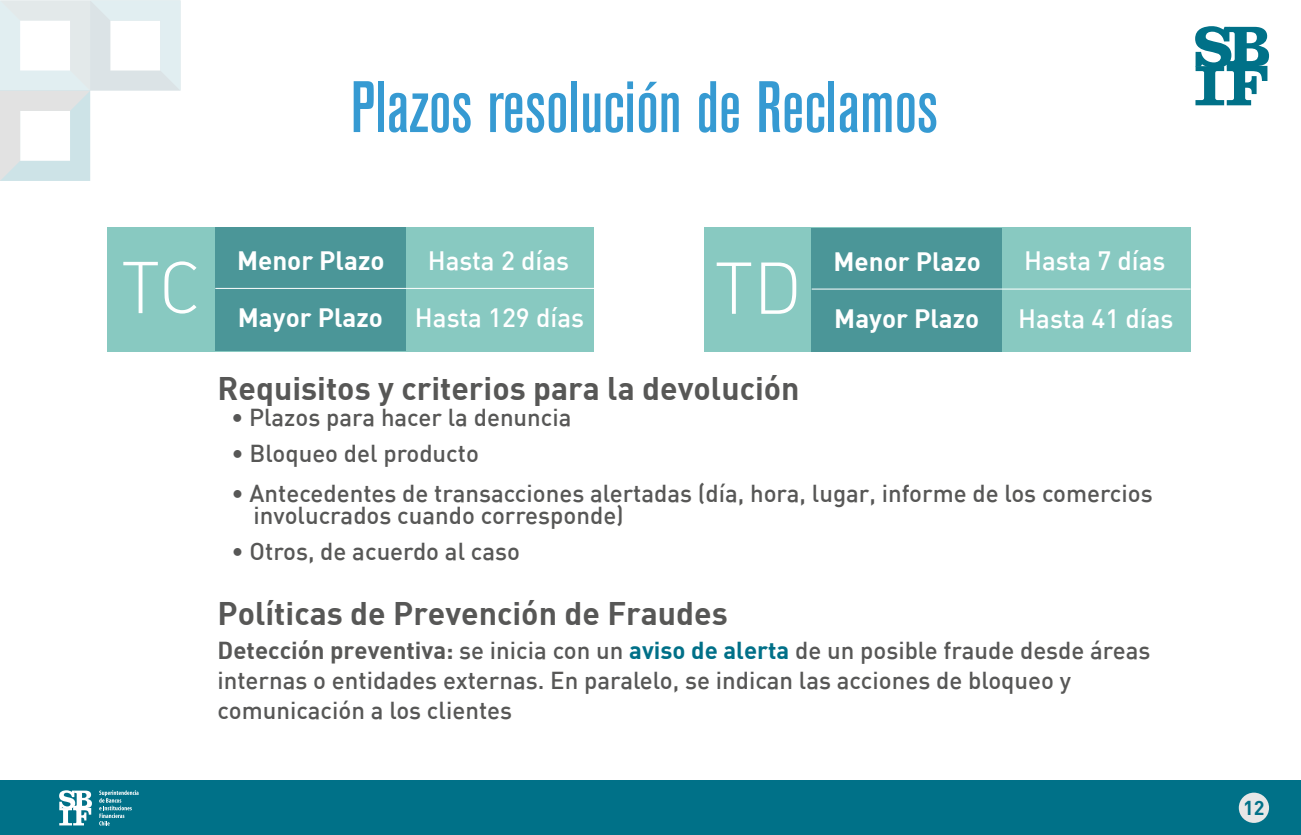
<style>
.page{position:relative;width:1301px;height:835px;background:#fff}
.page>*{position:absolute;margin:0;border:0;box-sizing:border-box;transform-origin:0 0}
.t1{font:500 72px "Akzidenz Grot Con BQ";color:#369ad2}
.t2{font:72px "DIN Light Alternate";color:#fff}
.t3{font:32px "DIN Bold";color:#575756}
.t4{font:500 26px "DIN";color:#fff}
.t5{font:26px "DIN Bold";color:#fff}
.t6{font:500 24px/30px "DIN";color:#575756}
.t7{font:19.8px "DIN Bold";color:#007188}
.s1{font-family:"DIN Bold";font-weight:400}
.s2{font-family:"DIN Bold";font-weight:400;color:#007088}
</style>
<div class="page">
<div style="left:0;top:780px;width:1300px;height:54px;background:#007188"></div>
<div style="left:1238px;top:792px;width:30px;height:30px;background:#e7e7e7;border-radius:50%"></div>
<svg style="left:59px;top:790px;width:33px;height:35px"></svg>
<svg style="left:99px;top:790px;width:39px;height:35px"></svg>
<svg style="left:1195px;top:26px;width:73px;height:79px"></svg>
<svg style="left:0;top:0;width:180px;height:181px"></svg>
<div style="left:108px;top:227px;width:486px;height:124px;background:#88c9c1"></div>
<div style="left:215px;top:227px;width:190px;height:124px;background:#4b9698"></div>
<hr style="left:215px;top:288px;width:379px;height:1px;background:#fff">
<div style="left:704px;top:228px;width:486px;height:124px;background:#88c9c1"></div>
<div style="left:811px;top:228px;width:190px;height:123px;background:#4b9698"></div>
<hr style="left:811px;top:289px;width:379px;height:1px;background:#fff">
<h1 class="t1" style="left:351px;top:66px;width:589px">Plazos resolución de Reclamos</h1>
<h1 class="t2" style="left:121px;top:243px;width:82px">TC</h1>
<p class="t5" style="left:237px;top:244px;width:149px">Menor Plazo</p>
<p class="t4" style="left:427px;top:244px;width:143px">Hasta 2 días</p>
<p class="t4" style="left:238px;top:301px;width:348px"><span class="s1">Mayor Plazo</span> Hasta 129 días</p>
<h1 class="t2" style="left:714px;top:243px;width:89px">TD</h1>
<p class="t5" style="left:833px;top:244px;width:149px">Menor Plazo</p>
<p class="t4" style="left:1023px;top:244px;width:143px">Hasta 7 días</p>
<p class="t5" style="left:834px;top:302px;width:147px">Mayor Plazo</p>
<p class="t4" style="left:1018px;top:302px;width:157px">Hasta 41 días</p>
<h2 class="t3" style="left:217px;top:367px;width:583px">Requisitos y criterios para la devolución</h2>
<p class="t6" style="left:231px;top:401px;width:341px"><span class="s1">•</span> Plazos para hacer la denuncia</p>
<p class="t6" style="left:231px;top:437px;width:249px">• Bloqueo del producto</p>
<p class="t6" style="left:253px;top:481px;width:900px;line-height:22px;text-indent:-22px">• Antecedentes de transacciones alertadas (día, hora, lugar, informe de los comercios involucrados cuando corresponde)</p>
<p class="t6" style="left:231px;top:535px;width:290px">• Otros, de acuerdo al caso</p>
<h2 class="t3" style="left:217px;top:592px;width:511px">Políticas de Prevención de Fraudes</h2>
<p class="t6" style="left:217px;top:634px;width:934px"><span class="s1">Detección preventiva:</span> se inicia con un <span class="s2">aviso de alerta</span> de un posible fraude desde áreas internas o entidades externas. En paralelo, se indican las acciones de bloqueo y comunicación a los clientes</p>
<p class="t7" style="left:1242px;top:794px;width:23px">12</p>
</div>
